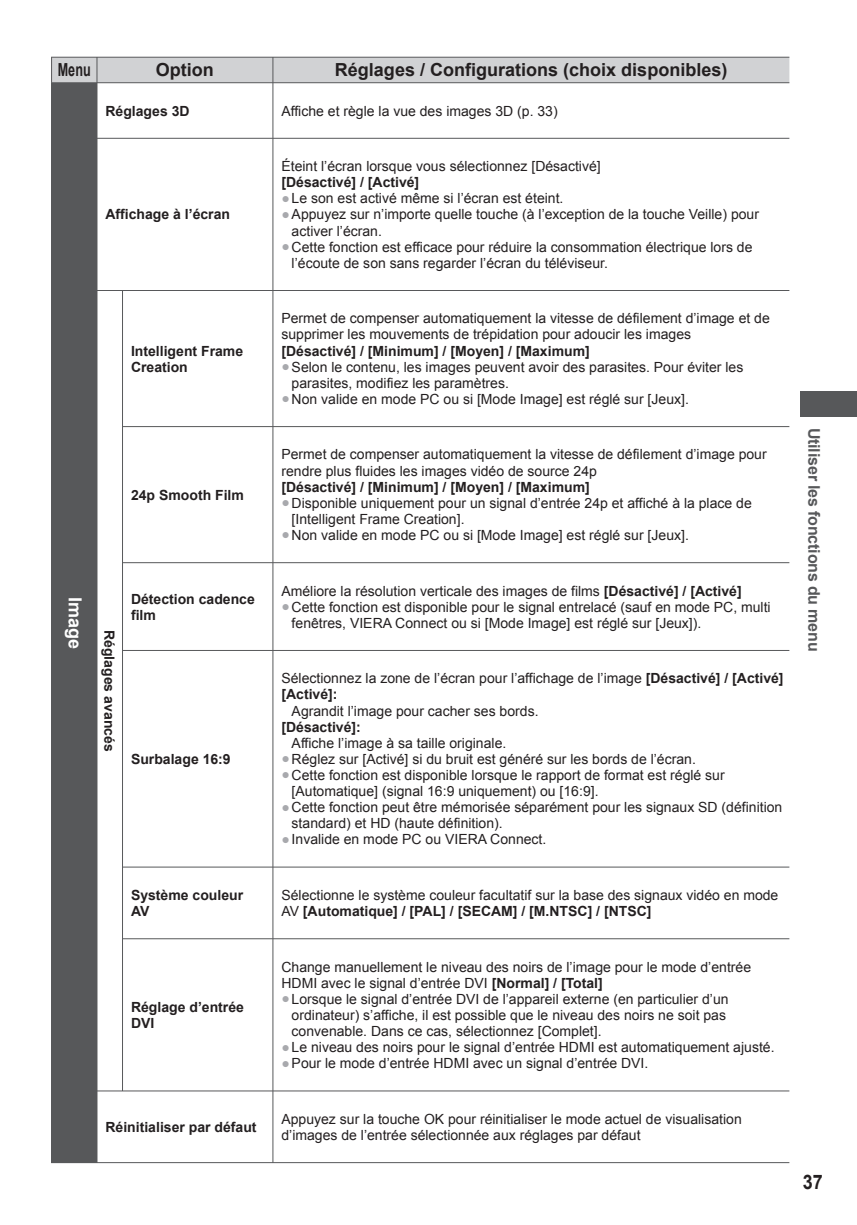
<style>
.page{position:relative;width:857px;height:1225px;background:#fff}
.page>*{position:absolute;margin:0;border:0;box-sizing:border-box;transform-origin:0 0}
.t1{font:700 20px "Arial";color:#231f20;scale:.9 1}
.t2{font:700 18px "Arial";color:#231f20}
.t3{font:700 18px "Arial";color:#fff}
.t4{font:700 18px "Arial";color:#231f20;scale:.7 1}
.t5{font:700 16px "Arial";letter-spacing:-.01em;color:#57585a}
.t6{font:14px/16px "Arial";color:#231f20}
.t7{font:700 14px/16px "Arial";color:#231f20}
.s1{color:#a8a9ad}
.s2{font-weight:700}
</style>
<div class="page">
<div style="left:799px;top:391px;width:57px;height:25px;background:#57585a"></div>
<div style="left:52px;top:83px;width:45px;height:1079px;background:#57585a"></div>
<hr style="left:51px;top:83px;width:1px;height:55px;background:#57585a">
<hr style="left:51px;top:138px;width:1px;height:152px;background:#57585a">
<hr style="left:51px;top:290px;width:1px;height:136px;background:#57585a">
<hr style="left:51px;top:426px;width:1px;height:136px;background:#57585a">
<hr style="left:51px;top:562px;width:1px;height:88px;background:#57585a">
<hr style="left:51px;top:650px;width:1px;height:217px;background:#57585a">
<hr style="left:51px;top:867px;width:1px;height:71px;background:#57585a">
<hr style="left:51px;top:938px;width:1px;height:153px;background:#57585a">
<hr style="left:51px;top:1091px;width:1px;height:71px;background:#57585a">
<hr style="left:51px;top:1162px;width:46px;height:1px;background:#57585a">
<div style="left:51px;top:57px;width:738px;height:26px;background:#d1d2d4"></div>
<hr style="left:122px;top:82px;width:151px;height:1px;background:#57585a">
<hr style="left:272px;top:83px;width:1px;height:55px;background:#57585a">
<svg style="left:97px;top:138px;width:25px;height:1px"></svg>
<hr style="left:122px;top:138px;width:151px;height:1px;background:#57585a">
<hr style="left:272px;top:139px;width:1px;height:151px;background:#57585a">
<svg style="left:97px;top:290px;width:25px;height:1px"></svg>
<hr style="left:122px;top:290px;width:151px;height:1px;background:#57585a">
<hr style="left:122px;top:291px;width:1px;height:135px;background:#57585a">
<hr style="left:272px;top:291px;width:1px;height:135px;background:#57585a">
<hr style="left:122px;top:426px;width:151px;height:1px;background:#57585a">
<hr style="left:122px;top:427px;width:1px;height:135px;background:#57585a">
<hr style="left:272px;top:427px;width:1px;height:135px;background:#57585a">
<hr style="left:122px;top:562px;width:151px;height:1px;background:#57585a">
<hr style="left:122px;top:563px;width:1px;height:87px;background:#57585a">
<hr style="left:272px;top:563px;width:1px;height:87px;background:#57585a">
<hr style="left:122px;top:650px;width:151px;height:1px;background:#57585a">
<hr style="left:122px;top:651px;width:1px;height:215px;background:#57585a">
<hr style="left:272px;top:651px;width:1px;height:215px;background:#57585a">
<hr style="left:122px;top:866px;width:151px;height:1px;background:#57585a">
<hr style="left:122px;top:867px;width:1px;height:71px;background:#57585a">
<hr style="left:272px;top:867px;width:1px;height:71px;background:#57585a">
<hr style="left:122px;top:938px;width:151px;height:1px;background:#57585a">
<hr style="left:122px;top:939px;width:1px;height:151px;background:#57585a">
<hr style="left:272px;top:939px;width:1px;height:151px;background:#57585a">
<svg style="left:97px;top:1090px;width:25px;height:1px"></svg>
<hr style="left:122px;top:1090px;width:151px;height:1px;background:#57585a">
<hr style="left:272px;top:1091px;width:1px;height:71px;background:#57585a">
<hr style="left:97px;top:1162px;width:176px;height:1px;background:#57585a">
<hr style="left:273px;top:57px;width:516px;height:1px;background:#57585a">
<hr style="left:273px;top:82px;width:516px;height:1px;background:#57585a">
<hr style="left:273px;top:138px;width:516px;height:1px;background:#57585a">
<hr style="left:273px;top:290px;width:516px;height:1px;background:#57585a">
<hr style="left:273px;top:426px;width:516px;height:1px;background:#57585a">
<hr style="left:273px;top:562px;width:516px;height:1px;background:#57585a">
<hr style="left:273px;top:650px;width:516px;height:1px;background:#57585a">
<hr style="left:273px;top:866px;width:516px;height:1px;background:#57585a">
<hr style="left:273px;top:938px;width:516px;height:1px;background:#57585a">
<hr style="left:273px;top:1090px;width:516px;height:1px;background:#57585a">
<hr style="left:273px;top:1162px;width:516px;height:1px;background:#57585a">
<p class="t4" style="left:58px;top:59px;width:48px">Menu</p>
<p class="t2" style="left:156px;top:59px;width:59px">Option</p>
<p class="t2" style="left:335px;top:59px;width:394px">Réglages / Configurations (choix disponibles)</p>
<p class="t7" style="left:105px;top:103px;width:86px">Réglages 3D</p>
<p class="t6" style="left:281px;top:103px;width:277px">Affiche et règle la vue des images 3D (p. 33)</p>
<p class="t3" style="left:85px;top:596px;width:54px;rotate:90deg">Image</p>
<p class="t7" style="left:105px;top:207px;width:126px">Affichage à l’écran</p>
<p class="t7" style="left:131px;top:343px;width:114px">Intelligent Frame<br>Creation</p>
<p class="t7" style="left:131px;top:487px;width:114px">24p Smooth Film</p>
<p class="t7" style="left:117px;top:630px;width:123px;rotate:90deg">Réglages avancés</p>
<p class="t7" style="left:131px;top:590px;width:125px">Détection cadence film</p>
<p class="t7" style="left:131px;top:751px;width:101px">Surbalage 16:9</p>
<p class="t6" style="left:281px;top:158px;width:321px">Éteint l’écran lorsque vous sélectionnez [Désactivé]</p>
<p class="t7" style="left:281px;top:174px;width:139px">[Désactivé] / [Activé]</p>
<p class="t6" style="left:281px;top:190px;width:283px"><span class="s1">●</span>Le son est activé même si l’écran est éteint.</p>
<p class="t6" style="left:291px;top:207px;width:468px;text-indent:-10px"><span class="s1">●</span>Appuyez sur n’importe quelle touche (à l’exception de la touche Veille) pour activer l’écran.</p>
<p class="t6" style="left:291px;top:239px;width:462px;text-indent:-10px"><span class="s1">●</span>Cette fonction est efficace pour réduire la consommation électrique lors de l’écoute de son sans regarder l’écran du téléviseur.</p>
<p class="t6" style="left:281px;top:310px;width:489px">Permet de compenser automatiquement la vitesse de défilement d’image et de supprimer les mouvements de trépidation pour adoucir les images</p>
<p class="t7" style="left:281px;top:343px;width:310px">[Désactivé] / [Minimum] / [Moyen] / [Maximum]</p>
<p class="t6" style="left:291px;top:359px;width:453px;text-indent:-10px"><span class="s1">●</span>Selon le contenu, les images peuvent avoir des parasites. Pour éviter les parasites, modifiez les paramètres.</p>
<p class="t6" style="left:281px;top:391px;width:409px"><span class="s1">●</span>Non valide en mode PC ou si [Mode Image] est réglé sur [Jeux].</p>
<p class="t6" style="left:281px;top:446px;width:486px">Permet de compenser automatiquement la vitesse de défilement d’image pour rendre plus fluides les images vidéo de source 24p</p>
<p class="t7" style="left:281px;top:479px;width:310px">[Désactivé] / [Minimum] / [Moyen] / [Maximum]</p>
<p class="t6" style="left:291px;top:495px;width:461px;text-indent:-10px"><span class="s1">●</span>Disponible uniquement pour un signal d’entrée 24p et affiché à la place de [Intelligent Frame Creation].</p>
<p class="t6" style="left:281px;top:527px;width:409px"><span class="s1">●</span>Non valide en mode PC ou si [Mode Image] est réglé sur [Jeux].</p>
<p class="t6" style="left:281px;top:583px;width:461px">Améliore la résolution verticale des images de films <span class="s2">[Désactivé] / [Activé]</span></p>
<p class="t6" style="left:291px;top:599px;width:480px;text-indent:-10px"><span class="s1">●</span>Cette fonction est disponible pour le signal entrelacé (sauf en mode PC, multi fenêtres, VIERA Connect ou si [Mode Image] est réglé sur [Jeux]).</p>
<p class="t6" style="left:281px;top:670px;width:503px">Sélectionnez la zone de l’écran pour l’affichage de l’image <span class="s2">[Désactivé] / [Activé] [Activé]:</span></p>
<p class="t6" style="left:291px;top:702px;width:248px">Agrandit l’image pour cacher ses bords.</p>
<p class="t7" style="left:281px;top:719px;width:81px">[Désactivé]:</p>
<p class="t6" style="left:291px;top:735px;width:216px">Affiche l’image à sa taille originale.</p>
<p class="t6" style="left:281px;top:751px;width:416px"><span class="s1">●</span>Réglez sur [Activé] si du bruit est généré sur les bords de l’écran.</p>
<p class="t6" style="left:291px;top:767px;width:434px;text-indent:-10px"><span class="s1">●</span>Cette fonction est disponible lorsque le rapport de format est réglé sur [Automatique] (signal 16:9 uniquement) ou [16:9].</p>
<p class="t6" style="left:291px;top:799px;width:492px;text-indent:-10px"><span class="s1">●</span>Cette fonction peut être mémorisée séparément pour les signaux SD (définition standard) et HD (haute définition).</p>
<p class="t6" style="left:281px;top:831px;width:266px"><span class="s1">●</span>Invalide en mode PC ou VIERA Connect.</p>
<p class="t7" style="left:131px;top:887px;width:114px">Système couleur<br>AV</p>
<p class="t6" style="left:281px;top:887px;width:498px">Sélectionne le système couleur facultatif sur la base des signaux vidéo en mode<br>AV <span class="s2">[Automatique] / [PAL] / [SECAM] / [M.NTSC] / [NTSC]</span></p>
<p class="t7" style="left:131px;top:999px;width:114px">Réglage d’entrée<br>DVI</p>
<p class="t6" style="left:281px;top:958px;width:471px">Change manuellement le niveau des noirs de l’image pour le mode d’entrée<br>HDMI avec le signal d’entrée DVI <span class="s2">[Normal] / [Total]</span></p>
<p class="t6" style="left:291px;top:991px;width:438px;text-indent:-10px"><span class="s1">●</span>Lorsque le signal d’entrée DVI de l’appareil externe (en particulier d’un ordinateur) s’affiche, il est possible que le niveau des noirs ne soit pas convenable. Dans ce cas, sélectionnez [Complet].</p>
<p class="t6" style="left:281px;top:1039px;width:494px"><span class="s1">●</span>Le niveau des noirs pour le signal d’entrée HDMI est automatiquement ajusté.</p>
<p class="t6" style="left:281px;top:1055px;width:368px"><span class="s1">●</span>Pour le mode d’entrée HDMI avec un signal d’entrée DVI.</p>
<p class="t7" style="left:105px;top:1119px;width:152px">Réinitialiser par défaut</p>
<p class="t6" style="left:281px;top:1111px;width:461px">Appuyez sur la touche OK pour réinitialiser le mode actuel de visualisation d’images de l’entrée sélectionnée aux réglages par défaut</p>
<p class="t5" style="left:822px;top:427px;width:225px;rotate:90deg">Utiliser les fonctions du menu</p>
<h1 class="t1" style="left:802px;top:1170px;width:24px">37</h1>
</div>
